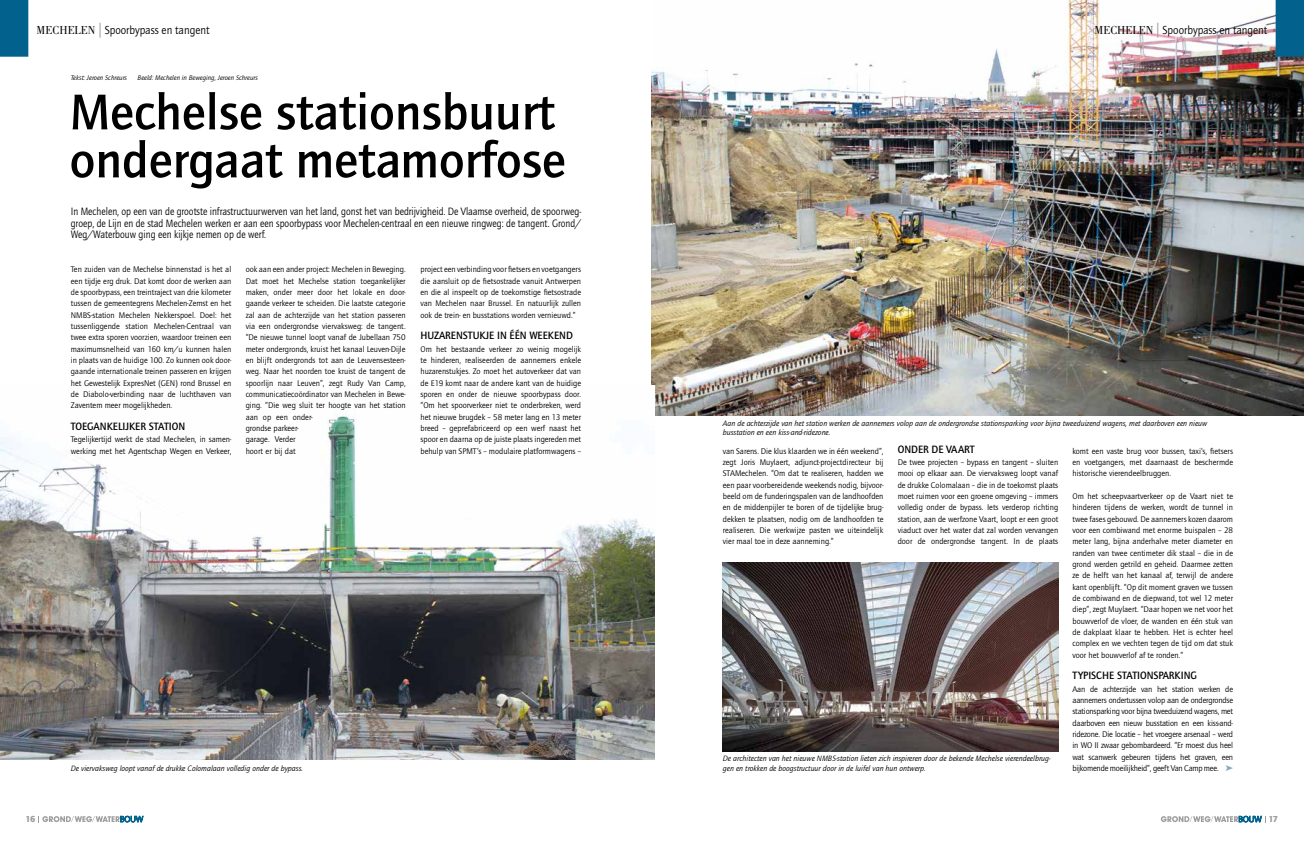
<style>
.page{position:relative;width:1304px;height:842px;background:#fff}
.page>*{position:absolute;margin:0;border:0;box-sizing:border-box;transform-origin:0 0}
.t1{font:500 52px/48px "Quay Sans ITC Std";color:#000}
.t2{font:12px "Quay Sans ITC Std";color:#000;scale:.95 1}
.t3{font:11px/11.3px "Quay Sans ITC Std";color:#000;text-align:justify;scale:.9 1}
.t4{font:500 11px "Quay Sans ITC Std";color:#000;scale:.95 1}
.t5{font:900 9px "Quay Sans ITC Std";color:#9d9d9c}
.t6{font:8.5px/11.3px "Quay Sans ITC Std";color:#000;text-align:justify}
.t7{font:italic 8px/9.6px "Quay Sans ITC Std";color:#000}
.t8{font:italic 7px "Quay Sans ITC Std";color:#000}
.s1{font-family:"Bodoni Std"}
.s2{font-size:15px;color:#9d9d9c}
.s3{color:#89a4b6}
</style>
<div class="page">
<svg style="left:1161px;top:816px;width:105px;height:7px"></svg>
<svg style="left:38px;top:816px;width:105px;height:7px"></svg>
<img style="left:651px;top:0;width:653px;height:416px">
<div style="left:1276px;top:0;width:28px;height:57px;background:#02628d"></div>
<div style="left:0;top:0;width:28px;height:57px;background:#02628d"></div>
<img style="left:0;top:386px;width:654px;height:373px">
<img style="left:723px;top:562px;width:335px;height:189px">
<h2 class="t2" style="left:37px;top:23px;width:183px"><span class="s1">MECHELEN</span> <span class="s2">|</span> Spoorbypass en tangent</h2>
<h2 class="t2" style="left:1094px;top:23px;width:183px"><span class="s1">MECHELEN</span> <span class="s2">|</span> Spoorbypass en tangent</h2>
<p class="t8" style="left:71px;top:74px;width:58px">Tekst: Jeroen Schreurs</p>
<p class="t8" style="left:138px;top:74px;width:122px">Beeld: Mechelen in Beweging, Jeroen Schreurs</p>
<h1 class="t1" style="left:70px;top:88px;width:498px">Mechelse stationsbuurt ondergaat metamorfose</h1>
<p class="t3" style="left:71px;top:206px;width:568px">In Mechelen, op een van de grootste infrastructuurwerven van het land, gonst het van bedrijvigheid. De Vlaamse overheid, de spoorweg&shy;groep, de Lijn en de stad Mechelen werken er aan een spoorbypass voor Mechelen-centraal en een nieuwe ringweg: de tangent. Grond/ Weg/Waterbouw ging een kijkje nemen op de werf.</p>
<p class="t6" style="left:71px;top:264px;width:162px">Ten zuiden van de Mechelse binnenstad is het al een tijdje erg druk. Dat komt door de werken aan de spoorbypass, een treintraject van drie kilometer tussen de gemeentegrens Mechelen-Zemst en het NMBS-station Mechelen Nekkerspoel. Doel: het tussenliggende station Mechelen-Centraal van twee extra sporen voorzien, waardoor treinen een maximumsnelheid van 160 km/u kunnen halen in plaats van de huidige 100. Zo kunnen ook door&shy;gaande internationale treinen passeren en krijgen het Gewestelijk ExpresNet (GEN) rond Brussel en de Diabolo-verbinding naar de luchthaven van Zaventem meer mogelijkheden.</p>
<p class="t4" style="left:71px;top:420px;width:122px">TOEGANKELIJKER STATION</p>
<p class="t6" style="left:71px;top:434px;width:162px">Tegelijkertijd werkt de stad Mechelen, in samen&shy;werking met het Agentschap Wegen en Verkeer,</p>
<p class="t6" style="left:246px;top:264px;width:162px;text-align:left">ook aan een ander project: Mechelen in Beweging.<br>Dat moet het Mechelse station toegankelijker maken, onder meer door het lokale en door&shy;gaande verkeer te scheiden. Die laatste categorie zal aan de achterzijde van het station passeren via een ondergrondse viervaksweg: de tangent. “De nieuwe tunnel loopt vanaf de Jubellaan 750 meter ondergronds, kruist het kanaal Leuven-Dijle en blijft ondergronds tot aan de Leuvensesteen&shy;weg. Naar het noorden toe kruist de tangent de spoorlijn naar Leuven”, zegt Rudy Van Camp, communicatiecoördinator van Mechelen in Bewe&shy;ging. “Die weg sluit ter hoogte van het station aan op een onder-<br>grondse parkeer-<br>garage. Verder<br>hoort er bij dat</p>
<p class="t6" style="left:420px;top:264px;width:162px">project een verbinding voor fietsers en voetgangers die aansluit op de fietsostrade vanuit Antwerpen en die al inspeelt op de toekomstige fietsostrade van Mechelen naar Brussel. En natuurlijk zullen ook de trein- en busstations worden vernieuwd.”</p>
<p class="t4" style="left:420px;top:329px;width:162px">HUZARENSTUKJE IN ÉÉN WEEKEND</p>
<p class="t6" style="left:420px;top:343px;width:162px">Om het bestaande verkeer zo weinig mogelijk te hinderen, realiseerden de aannemers enkele huzarenstukjes. Zo moet het autoverkeer dat van de E19 komt naar de andere kant van de huidige sporen en onder de nieuwe spoorbypass door. “Om het spoorverkeer niet te onderbreken, werd het nieuwe brugdek – 58 meter lang en 13 meter breed – geprefabriceerd op een werf naast het spoor en daarna op de juiste plaats ingereden met behulp van SPMT’s – modulaire platformwagens –</p>
<p class="t7" style="left:723px;top:418px;width:486px">Aan de achterzijde van het station werken de aannemers volop aan de ondergrondse stationsparking voor bijna tweeduizend wagens, met daarboven een nieuw busstation en een kiss-and-ridezone.</p>
<p class="t6" style="left:723px;top:445px;width:162px">van Sarens. Die klus klaarden we in één weekend”, zegt Joris Muylaert, adjunct-projectdirecteur bij STAMechelen. “Om dat te realiseren, hadden we een paar voorbereidende weekends nodig, bijvoor&shy;beeld om de funderingspalen van de landhoofden en de middenpijler te boren of de tijdelijke brug&shy;dekken te plaatsen, nodig om de landhoofden te realiseren. Die werkwijze pasten we uiteindelijk vier maal toe in deze aanneming.”</p>
<p class="t4" style="left:898px;top:442px;width:83px">ONDER DE VAART</p>
<p class="t6" style="left:898px;top:456px;width:162px">De twee projecten – bypass en tangent – sluiten mooi op elkaar aan. De viervaksweg loopt vanaf de drukke Colomalaan – die in de toekomst plaats moet ruimen voor een groene omgeving – immers volledig onder de bypass. Iets verderop richting station, aan de werfzone Vaart, loopt er een groot viaduct over het water dat zal worden vervangen door de ondergrondse tangent. In de plaats</p>
<p class="t6" style="left:1072px;top:445px;width:162px">komt een vaste brug voor bussen, taxi’s, fietsers en voetgangers, met daarnaast de beschermde historische vierendeelbruggen.</p>
<p class="t6" style="left:1072px;top:490px;width:162px">Om het scheepvaartverkeer op de Vaart niet te hinderen tijdens de werken, wordt de tunnel in twee fases gebouwd. De aannemers kozen daarom voor een combiwand met enorme buispalen – 28 meter lang, bijna anderhalve meter diameter en randen van twee centimeter dik staal – die in de grond werden getrild en geheid. Daarmee zetten ze de helft van het kanaal af, terwijl de andere kant openblijft. “Op dit moment graven we tussen de combiwand en de diepwand, tot wel 12 meter diep”, zegt Muylaert. “Daar hopen we net voor het bouwverlof de vloer, de wanden en één stuk van de dakplaat klaar te hebben. Het is echter heel complex en we vechten tegen de tijd om dat stuk voor het bouwverlof af te ronden.”</p>
<p class="t4" style="left:1072px;top:669px;width:133px">TYPISCHE STATIONSPARKING</p>
<p class="t6" style="left:1072px;top:683px;width:162px">Aan de achterzijde van het station werken de aannemers ondertussen volop aan de ondergrondse stationsparking voor bijna tweeduizend wagens, met daarboven een nieuw busstation en een kiss-and&shy;ridezone. Die locatie – het vroegere arsenaal – werd in WO II zwaar gebombardeerd. “Er moest dus heel wat scanwerk gebeuren tijdens het graven, een bijkomende moeilijkheid”, geeft Van Camp mee. <span class="s3">➤</span></p>
<p class="t7" style="left:71px;top:763px;width:234px">De viervaksweg loopt vanaf de drukke Colomalaan volledig onder de bypass.</p>
<p class="t7" style="left:723px;top:753px;width:329px">De architecten van het nieuwe NMBS-station lieten zich inspireren door de bekende Mechelse vierendeelbrug&shy;gen en trokken de boogstructuur door in de luifel van hun ontwerp.</p>
<p class="t5" style="left:26px;top:814px;width:11px">16</p>
<p class="t5" style="left:1268px;top:814px;width:11px">17</p>
</div>
